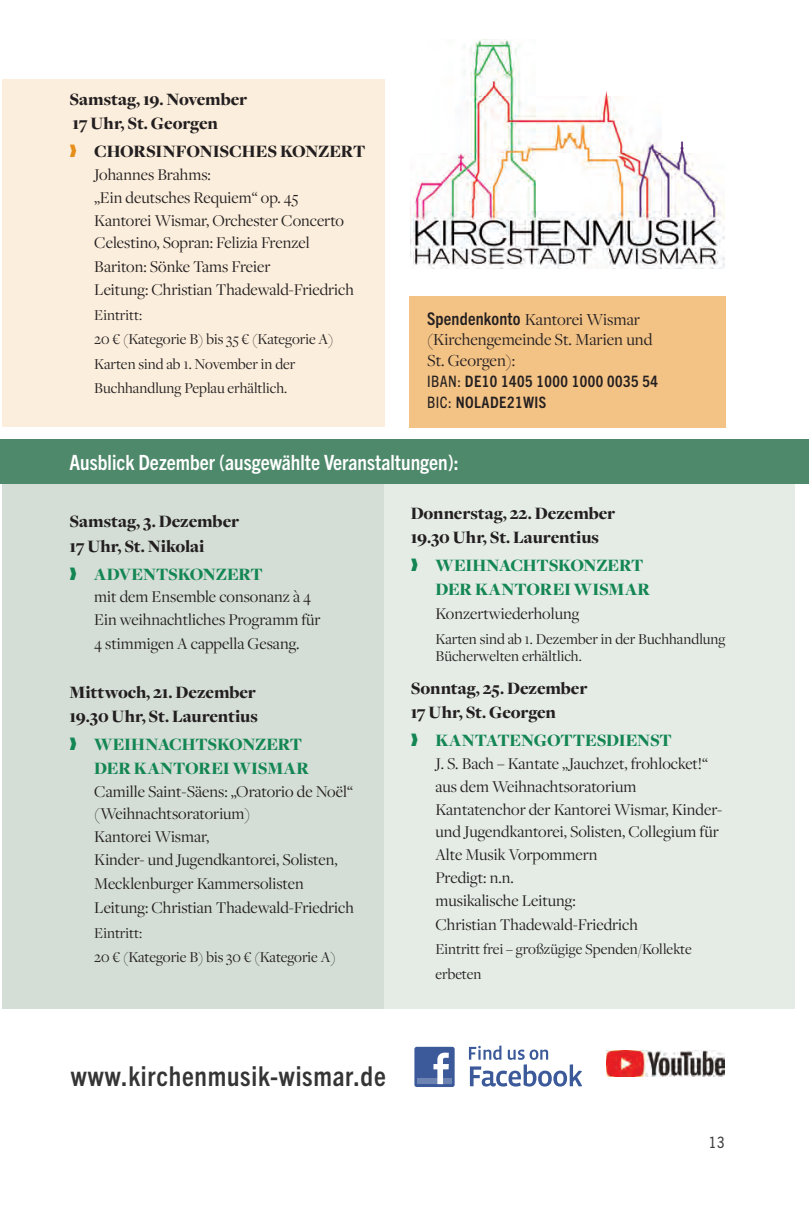
<style>
.page{position:relative;width:809px;height:1221px;background:#fff}
.page>*{position:absolute;margin:0;border:0;box-sizing:border-box;transform-origin:0 0}
.t1{font:700 condensed 27.47px "Trade Gothic Next LT Pro";letter-spacing:.025em;color:#363536}
.t2{font:700 condensed 21px "Trade Gothic Next LT Pro";color:#fff}
.t3{font:900 18.03px/24.2px "Freight Disp Pro";letter-spacing:-.005em;color:#231f20}
.t4{font:900 18.03px/24.2px "Freight Disp Pro";letter-spacing:-.01em;color:#148654}
.t5{font:17.5px/19.2px "Freight Disp Pro";color:#231f20}
.t6{font:17.15px/22.9px "Freight Disp Pro";color:#231f20}
.t7{font:15.75px/24.5px "Freight Disp Pro";color:#231f20}
.t8{font:700 condensed 15.75px/21px "Trade Gothic Next LT Pro";letter-spacing:.03em;color:#231f20}
.t9{font:condensed 15.75px "Trade Gothic Next LT Pro";color:#3e3e3f}
.s1{color:#e58e19}
.s2{font-family:"Trade Gothic Next LT Pro";font-weight:700;font-stretch:condensed}
.s3{font-weight:400}
</style>
<div class="page">
<div style="left:409px;top:296px;width:316px;height:132px;background:#f3c285"></div>
<svg style="left:469px;top:1045px;width:113px;height:41px"></svg>
<div style="left:414px;top:1046px;width:40px;height:40px;background:#3c5a9a;border-radius:2px"></div>
<div style="left:417px;top:1078px;width:35px;height:6px;background:#6d84b2"></div>
<svg style="left:433px;top:1052px;width:16px;height:32px"></svg>
<img style="left:606px;top:1050px;width:118px;height:26px">
<div style="left:2px;top:474px;width:382px;height:534px;background:#d4ded6"></div>
<div style="left:2px;top:79px;width:382px;height:348px;background:#fbeedc"></div>
<div style="left:384px;top:478px;width:411px;height:530px;background:#e5ece6"></div>
<img style="left:410px;top:39px;width:314px;height:229px">
<div style="left:0;top:439px;width:809px;height:45px;background:#4e896b"></div>
<p class="t3" style="left:69px;top:87px;width:179px">Samstag, 19. November<br>17 Uhr, St. Georgen</p>
<p class="t3" style="left:69px;top:139px;width:297px"><span class="s1">❱</span> CHORSINFONISCHES KONZERT</p>
<p class="t6" style="left:94px;top:162px;width:261px">Johannes Brahms:<br>„Ein deutsches Requiem“ op. 45<br>Kantorei Wismar, Orchester Concerto<br>Celestino, Sopran: Felizia Frenzel<br>Bariton: Sönke Tams Freier<br>Leitung: Christian Thadewald-Friedrich</p>
<p class="t7" style="left:94px;top:302px;width:241px">Eintritt:<br>20 € (Kategorie B) bis 35 € (Kategorie A)<br>Karten sind ab 1. November in der<br>Buchhandlung Peplau erhältlich.</p>
<p class="t5" style="left:427px;top:310px;width:227px"><span class="s2">Spendenkonto</span> Kantorei Wismar (Kirchengemeinde St. Marien und</p>
<p class="t5" style="left:427px;top:350px;width:90px">St. Georgen):</p>
<p class="t8" style="left:427px;top:369px;width:232px"><span class="s3">IBAN:</span> DE10 1405 1000 1000 0035 54<br><span class="s3">BIC:</span> nOLADE21WIS</p>
<p class="t2" style="left:69px;top:448px;width:391px">Ausblick Dezember (ausgewählte Veranstaltungen):</p>
<p class="t3" style="left:69px;top:509px;width:171px">Samstag, 3. Dezember<br>17 Uhr, St. Nikolai</p>
<p class="t4" style="left:69px;top:561px;width:195px">❱ ADVENTSKONZERT</p>
<p class="t6" style="left:94px;top:584px;width:228px;line-height:23.4px">mit dem Ensemble consonanz à 4<br>Ein weihnachtliches Programm für<br>4 stimmigen A cappella Gesang.</p>
<p class="t3" style="left:69px;top:679px;width:190px">Mittwoch, 21. Dezember<br>19.30 Uhr, St. Laurentius</p>
<p class="t4" style="left:94px;top:731px;width:216px;text-indent:-25px">❱ WEIHNACHTSKONZERT<br>DER KANTOREI WISMAR</p>
<p class="t6" style="left:94px;top:779px;width:261px">Camille Saint-Säens: „Oratorio de Noël“ (Weihnachtsoratorium)<br>Kantorei Wismar,<br>Kinder- und Jugendkantorei, Solisten, Mecklenburger Kammersolisten Leitung: Christian Thadewald-Friedrich</p>
<p class="t7" style="left:94px;top:920px;width:243px">Eintritt:<br>20 € (Kategorie B) bis 30 € (Kategorie A)</p>
<p class="t3" style="left:410px;top:500px;width:206px">Donnerstag, 22. Dezember<br>19.30 Uhr, St. Laurentius</p>
<p class="t4" style="left:435px;top:552px;width:216px;text-indent:-25px">❱ WEIHNACHTSKONZERT<br>DER KANTOREI WISMAR</p>
<p class="t6" style="left:435px;top:601px;width:145px">Konzertwiederholung</p>
<p class="t7" style="left:435px;top:629px;width:291px;line-height:17.5px">Karten sind ab 1. Dezember in der Buchhandlung<br>Bücherwelten erhältlich.</p>
<p class="t3" style="left:410px;top:676px;width:178px">Sonntag, 25. Dezember<br>17 Uhr, St. Georgen</p>
<p class="t4" style="left:410px;top:728px;width:262px">❱ KANTATENGOTTESDIENST</p>
<p class="t6" style="left:435px;top:751px;width:288px">J. S. Bach – Kantate „Jauchzet, frohlocket!“ aus dem Weihnachtsoratorium<br>Kantatenchor der Kantorei Wismar, Kinder&shy;und Jugendkantorei, Solisten, Collegium für<br>Alte Musik Vorpommern<br>Predigt: n.n.<br>musikalische Leitung:<br>Christian Thadewald-Friedrich</p>
<p class="t7" style="left:435px;top:936px;width:258px">Eintritt frei – großzügige Spenden/Kollekte erbeten</p>
<h1 class="t1" style="left:71px;top:1057px;width:316px">www.kirchenmusik-wismar.de</h1>
<p class="t9" style="left:708px;top:1130px;width:17px">13</p>
</div>
